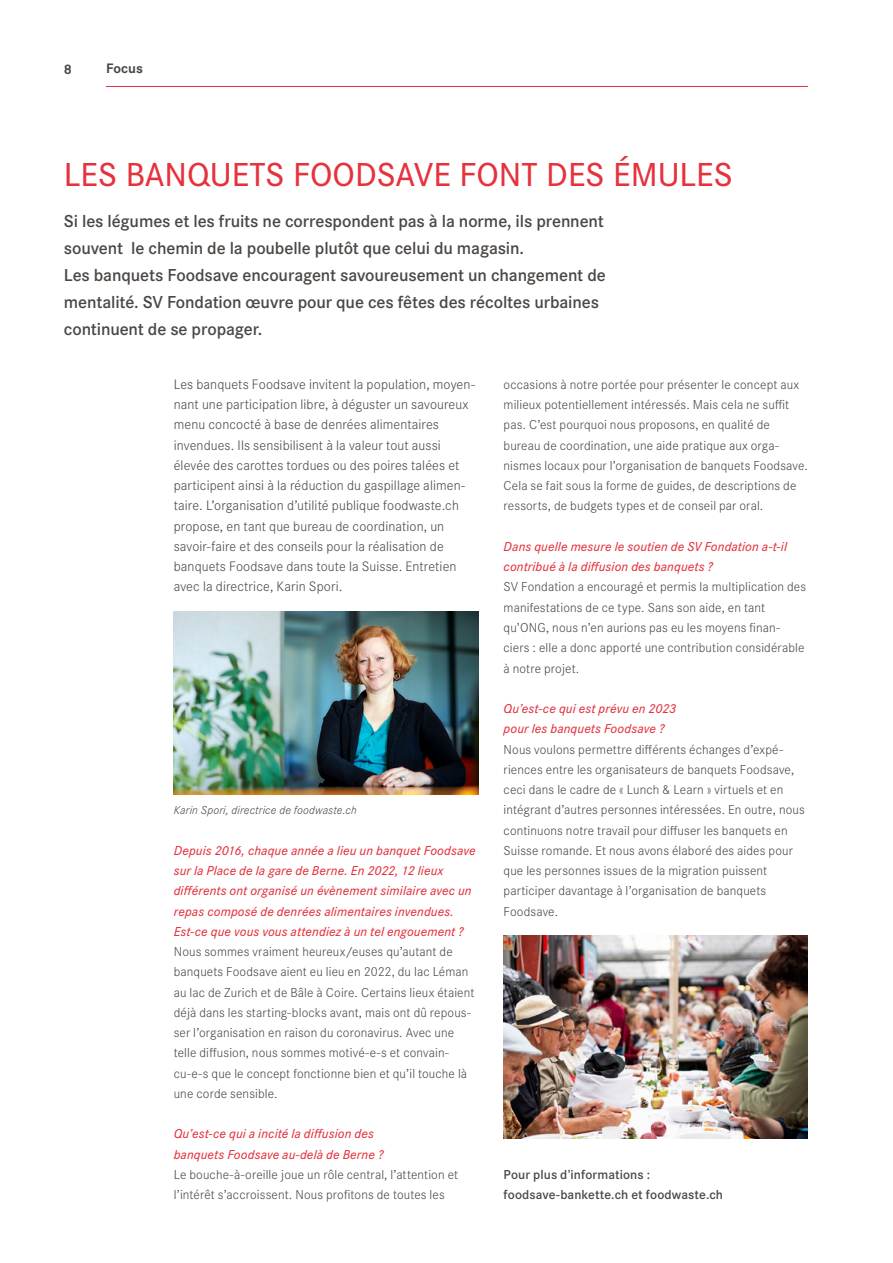
<style>
.page{position:relative;width:893px;height:1263px;background:#fff}
.page>*{position:absolute;margin:0;border:0;box-sizing:border-box;transform-origin:0 0}
.t1{font:500 34.5px "Corporate S Pro";color:#e5323d}
.t2{font:600 18px/27px "Corporate S Pro";letter-spacing:-.005em;color:#4b4744}
.t3{font:300 14.25px/20.2px "Corporate S Pro";letter-spacing:.005em;color:#4b4744}
.t4{font:700 14.25px "Corporate S Pro";letter-spacing:.005em;color:#4b4744}
.t5{font:300 13.5px/20.2px "Corporate S Pro";letter-spacing:.01em;color:#4b4744}
.t6{font:italic 500 13.5px/20.2px "Corporate S Pro";letter-spacing:.01em;color:#e5323d}
.t7{font:600 13.5px/20.2px "Corporate S Pro";letter-spacing:.005em;color:#4b4744}
.t8{font:italic 300 12px "Corporate S Pro";letter-spacing:.015em;color:#4b4744}
</style>
<div class="page">
<hr style="left:106px;top:86px;width:702px;height:1px;background:#e5323d">
<img style="left:174px;top:612px;width:304px;height:182px">
<img style="left:504px;top:936px;width:304px;height:202px">
<p class="t4" style="left:64px;top:58px;width:10px">8</p>
<p class="t4" style="left:106px;top:57px;width:39px">Focus</p>
<h1 class="t1" style="left:64px;top:149px;width:670px">LES BANQUETS FOODSAVE FONT DES ÉMULES</h1>
<p class="t2" style="left:64px;top:206px;width:543px">Si les légumes et les fruits ne correspondent pas à la norme, ils prennent souvent le chemin de la poubelle plutôt que celui du magasin.<br>Les banquets Foodsave encouragent savoureusement un changement de mentalité. SV Fondation œuvre pour que ces fêtes des récoltes urbaines continuent de se propager.</p>
<p class="t3" style="left:174px;top:373px;width:303px">Les banquets Foodsave invitent la population, moyen&shy;nant une participation libre, à déguster un savoureux menu concocté à base de denrées alimentaires invendues. Ils sensibilisent à la valeur tout aussi élevée des carottes tordues ou des poires talées et participent ainsi à la réduction du gaspillage alimen&shy;taire. L’organisation d’utilité publique foodwaste.ch propose, en tant que bureau de coordination, un savoir-faire et des conseils pour la réalisation de banquets Foodsave dans toute la Suisse. Entretien avec la directrice, Karin Spori.</p>
<p class="t8" style="left:174px;top:802px;width:185px">Karin Spori, directrice de foodwaste.ch</p>
<p class="t6" style="left:174px;top:839px;width:303px">Depuis 2016, chaque année a lieu un banquet Foodsave sur la Place de la gare de Berne. En 2022, 12 lieux différents ont organisé un évènement similaire avec un repas composé de denrées alimentaires invendues.<br>Est-ce que vous vous attendiez à un tel engouement ?</p>
<p class="t5" style="left:174px;top:941px;width:302px">Nous sommes vraiment heureux/euses qu’autant de banquets Foodsave aient eu lieu en 2022, du lac Léman au lac de Zurich et de Bâle à Coire. Certains lieux étaient déjà dans les starting-blocks avant, mais ont dû repous&shy;ser l’organisation en raison du coronavirus. Avec une telle diffusion, nous sommes motivé-e-s et convain&shy;cu-e-s que le concept fonctionne bien et qu’il touche là une corde sensible.</p>
<p class="t6" style="left:174px;top:1123px;width:211px">Qu’est-ce qui a incité la diffusion des banquets Foodsave au-delà de Berne ?</p>
<p class="t5" style="left:174px;top:1163px;width:286px">Le bouche-à-oreille joue un rôle central, l’attention et l’intérêt s’accroissent. Nous profitons de toutes les</p>
<p class="t5" style="left:504px;top:373px;width:306px">occasions à notre portée pour présenter le concept aux milieux potentiellement intéressés. Mais cela ne suffit pas. C’est pourquoi nous proposons, en qualité de bureau de coordination, une aide pratique aux orga&shy;nismes locaux pour l’organisation de banquets Foodsave.<br>Cela se fait sous la forme de guides, de descriptions de ressorts, de budgets types et de conseil par oral.</p>
<p class="t6" style="left:504px;top:535px;width:285px">Dans quelle mesure le soutien de SV Fondation a-t-il contribué à la diffusion des banquets ?</p>
<p class="t5" style="left:504px;top:576px;width:304px">SV Fondation a encouragé et permis la multiplication des manifestations de ce type. Sans son aide, en tant qu’ONG, nous n’en aurions pas eu les moyens finan&shy;ciers : elle a donc apporté une contribution considérable à notre projet.</p>
<p class="t6" style="left:504px;top:697px;width:174px">Qu’est-ce qui est prévu en 2023 pour les banquets Foodsave ?</p>
<p class="t5" style="left:504px;top:738px;width:303px">Nous voulons permettre différents échanges d’expé&shy;riences entre les organisateurs de banquets Foodsave, ceci dans le cadre de « Lunch &amp; Learn » virtuels et en intégrant d’autres personnes intéressées. En outre, nous continuons notre travail pour diffuser les banquets en Suisse romande. Et nous avons élaboré des aides pour que les personnes issues de la migration puissent participer davantage à l’organisation de banquets Foodsave.</p>
<p class="t7" style="left:504px;top:1163px;width:221px">Pour plus d’informations : foodsave-bankette.ch et foodwaste.ch</p>
</div>
